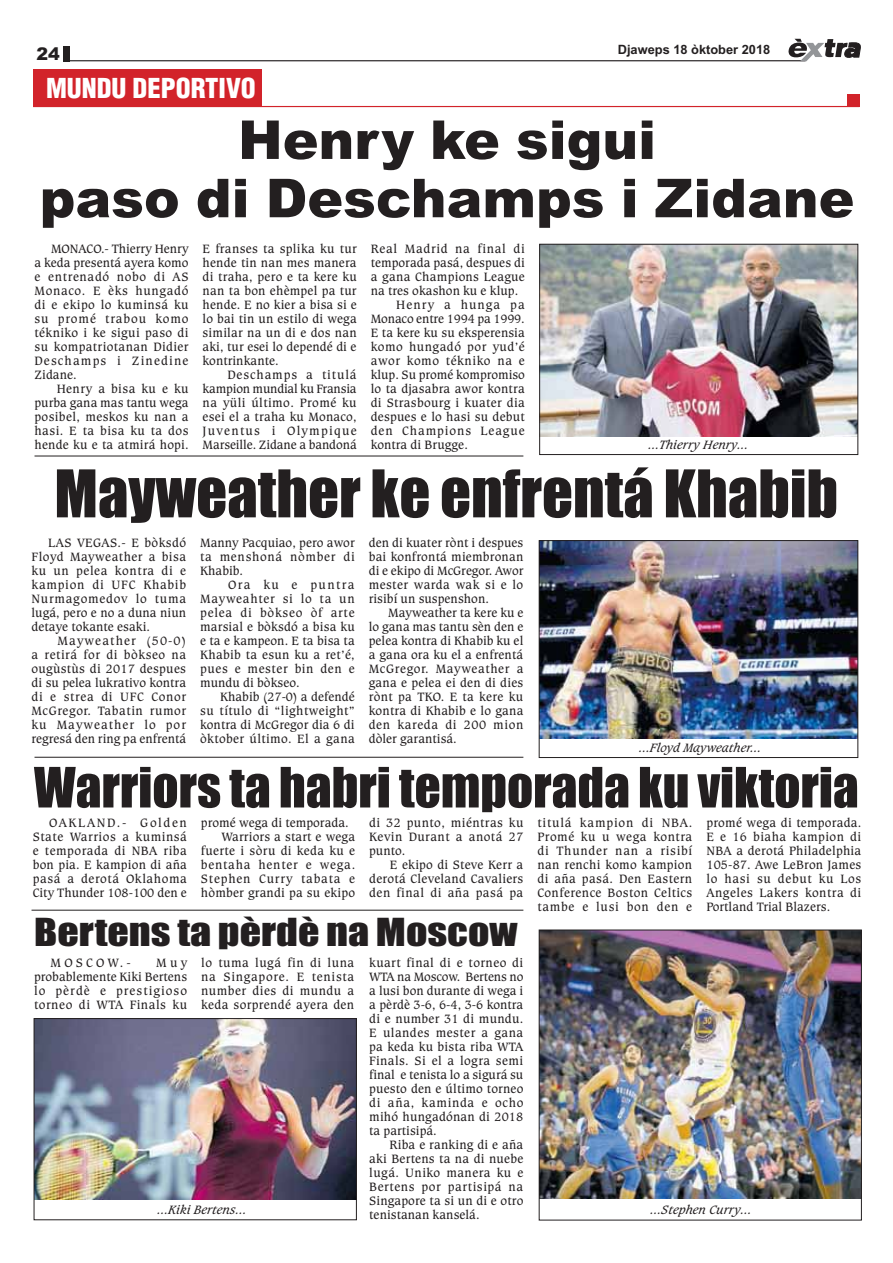
<style>
.page{position:relative;width:893px;height:1263px;background:#fff}
.page>*{position:absolute;margin:0;border:0;box-sizing:border-box;transform-origin:0 0}
.t1{font:60.6px "Impact";color:#231f20}
.t2{font:900 53.7px/58.3px "Arial";color:#231f20;text-align:center}
.t3{font:51.3px "Impact";color:#231f20}
.t4{font:35.7px "Impact";color:#231f20;scale:1.18 1}
.t5{font:900 condensed 26.85px "Helvetica";color:#fff}
.t6{font:900 17.55px "Arial";color:#231f20}
.t7{font:12.9px/14px "Caxton BT";letter-spacing:.015em;color:#231f20;text-align:justify}
.t8{font:italic 12.9px "Caxton BT";color:#231f20}
.t9{font:12.9px "Caxton BT";letter-spacing:-.01em;color:#231f20}
.t10{font:12.9px "Caxton BT";letter-spacing:-.005em;color:#231f20}
.t11{font:700 12.9px "Arial";color:#231f20}
.t12{font:12.9px "Caxton BT";letter-spacing:.05em;color:#231f20}
.t13{font:12.9px "Caxton BT";letter-spacing:.035em;color:#231f20}
.t14{font:12.9px "Caxton BT";letter-spacing:.055em;color:#231f20}
.t15{font:12.9px "Caxton BT";letter-spacing:.06em;color:#231f20}
.t16{font:12.9px "Caxton BT";letter-spacing:.04em;color:#231f20}
.t17{font:12.9px "Caxton BT";letter-spacing:.07em;color:#231f20}
.t18{font:12.9px "Caxton BT";letter-spacing:.075em;color:#231f20}
</style>
<div class="page">
<div style="left:33px;top:69px;width:229px;height:38px;background:#d2232a"></div>
<hr style="left:63px;top:60px;width:742px;height:1px;background:#231f20">
<svg style="left:788px;top:39px;width:73px;height:22px"></svg>
<div style="left:63px;top:46px;width:7px;height:15px;background:#231f20"></div>
<hr style="left:33px;top:106px;width:826px;height:1px;background:#d2232a">
<div style="left:847px;top:94px;width:12px;height:13px;background:#d2232a"></div>
<img style="left:541px;top:246px;width:315px;height:190px">
<div style="left:539px;top:244px;width:319px;height:211px;border:1px solid #231f20"></div>
<img style="left:36px;top:1020px;width:319px;height:180px">
<div style="left:34px;top:1018px;width:323px;height:202px;border:1px solid #231f20"></div>
<img style="left:541px;top:932px;width:319px;height:267px">
<div style="left:539px;top:930px;width:323px;height:290px;border:1px solid #231f20"></div>
<img style="left:541px;top:542px;width:315px;height:197px">
<div style="left:539px;top:540px;width:319px;height:218px;border:1px solid #231f20"></div>
<hr style="left:35px;top:456px;width:488px;height:1px;background:#231f20">
<hr style="left:35px;top:757px;width:488px;height:1px;background:#231f20">
<hr style="left:32px;top:910px;width:491px;height:1px;background:#231f20">
<h3 class="t6" style="left:37px;top:47px;width:25px">24</h3>
<h3 class="t5" style="left:46px;top:78px;width:211px">MUNDU DEPORTIVO</h3>
<p class="t11" style="left:618px;top:44px;width:154px">Djaweps 18 òktober 2018</p>
<h2 class="t2" style="left:40px;top:116px;width:816px">Henry ke sigui<br>paso di Deschamps i Zidane</h2>
<p class="t7" style="left:203px;top:243px;width:156px">E franses ta splika ku tur hende tin nan mes manera di traha, pero e ta kere ku nan ta bon ehèmpel pa tur hende. E no kier a bisa si e lo bai tin un estilo di wega similar na un di e dos nan aki, tur esei lo dependé di e kontrinkante.</p>
<p class="t7" style="left:203px;top:369px;width:156px;text-indent:25px">Deschamps a titulá kampion mundial ku Fransia na yüli último. Promé ku esei el a traha ku Monaco, Juventus i Olympique Marseille. Zidane a bandoná</p>
<p class="t12" style="left:371px;top:243px;width:156px">Real Madrid na final di</p>
<p class="t7" style="left:371px;top:257px;width:156px">temporada pasá, despues di</p>
<p class="t7" style="left:371px;top:271px;width:156px">a gana Champions League</p>
<p class="t7" style="left:371px;top:285px;width:149px">na tres okashon ku e klup.</p>
<p class="t18" style="left:396px;top:299px;width:130px">Henry a hunga pa</p>
<p class="t9" style="left:371px;top:313px;width:156px">Monaco entre 1994 pa 1999.</p>
<p class="t7" style="left:371px;top:327px;width:156px">E ta kere ku su eksperensia</p>
<p class="t13" style="left:371px;top:341px;width:156px">komo hungadó por yud’é</p>
<p class="t16" style="left:371px;top:355px;width:156px">awor komo tékniko na e</p>
<p class="t10" style="left:371px;top:369px;width:156px">klup. Su promé kompromiso</p>
<p class="t7" style="left:371px;top:383px;width:156px">lo ta djasabra awor kontra</p>
<p class="t7" style="left:371px;top:397px;width:156px">di Strasbourg i kuater dia</p>
<p class="t7" style="left:371px;top:411px;width:156px">despues e lo hasi su debut</p>
<p class="t17" style="left:371px;top:425px;width:156px">den Champions League</p>
<p class="t7" style="left:371px;top:439px;width:99px">kontra di Brugge.</p>
<p class="t7" style="left:35px;top:243px;width:156px;text-indent:17px">MONACO.- Thierry Henry a keda presentá ayera komo e entrenadó nobo di AS Monaco. E èks hungadó di e ekipo lo kuminsá ku su promé trabou komo tékniko i ke sigui paso di su kompatriotanan Didier Deschamps i Zinedine Zidane.</p>
<p class="t7" style="left:35px;top:383px;width:156px;text-indent:22px">Henry a bisa ku e ku purba gana mas tantu wega posibel, meskos ku nan a hasi. E ta bisa ku ta dos hende ku e ta atmirá hopi.</p>
<p class="t8" style="left:648px;top:439px;width:102px">...Thierry Henry...</p>
<h1 class="t1" style="left:54px;top:474px;width:785px">Mayweather ke enfrentá Khabib</h1>
<p class="t7" style="left:32px;top:537px;width:156px;text-indent:17px">LAS VEGAS.- E bòksdó Floyd Mayweather a bisa ku un pelea kontra di e kampion di UFC Khabib Nurmagomedov lo tuma lugá, pero e no a duna niun detaye tokante esaki.</p>
<p class="t7" style="left:32px;top:635px;width:156px;text-indent:26px">Mayweather (50-0) a retirá for di bòkseo na ougùstùs di 2017 despues di su pelea lukrativo kontra di e strea di UFC Conor McGregor. Tabatin rumor ku Mayweather lo por regresá den ring pa enfrentá</p>
<p class="t7" style="left:369px;top:537px;width:156px">den di kuater rònt i despues bai konfrontá miembronan di e ekipo di McGregor. Awor mester warda wak si e lo risibí un suspenshon.</p>
<p class="t7" style="left:369px;top:607px;width:156px;text-indent:19px">Mayweather ta kere ku e lo gana mas tantu sèn den e pelea kontra di Khabib ku el a gana ora ku el a enfrentá McGregor. Mayweather a gana e pelea ei den di dies rònt pa TKO. E ta kere ku kontra di Khabib e lo gana den kareda di 200 mion dòler garantisá.</p>
<p class="t7" style="left:200px;top:537px;width:156px">Manny Pacquiao, pero awor ta menshoná nòmber di Khabib.</p>
<p class="t7" style="left:200px;top:579px;width:156px;text-indent:28px">Ora ku e puntra Mayweahter si lo ta un pelea di bòkseo òf arte marsial e bòksdó a bisa ku e ta e kampeon. E ta bisa ta Khabib ta esun ku a ret’é, pues e mester bin den e mundu di bòkseo.</p>
<p class="t7" style="left:200px;top:691px;width:156px;text-indent:20px">Khabib (27-0) a defendé su título di “lightweight” kontra di McGregor dia 6 di òktober último. El a gana</p>
<p class="t8" style="left:639px;top:742px;width:124px">...Floyd Mayweather...</p>
<h3 class="t3" style="left:34px;top:771px;width:826px">Warriors ta habri temporada ku viktoria</h3>
<p class="t7" style="left:33px;top:817px;width:156px;text-indent:17px">OAKLAND.- Golden State Warrios a kuminsá e temporada di NBA riba bon pia. E kampion di aña pasá a derotá Oklahoma City Thunder 108-100 den e</p>
<p class="t7" style="left:201px;top:817px;width:149px">promé wega di temporada.</p>
<p class="t7" style="left:221px;top:831px;width:135px">Warriors a start e wega</p>
<p class="t7" style="left:201px;top:845px;width:156px">fuerte i sòru di keda ku e</p>
<p class="t14" style="left:201px;top:859px;width:156px">bentaha henter e wega.</p>
<p class="t15" style="left:201px;top:873px;width:156px">Stephen Curry tabata e</p>
<p class="t7" style="left:201px;top:887px;width:156px">hòmber grandi pa su ekipo</p>
<p class="t7" style="left:369px;top:817px;width:156px">di 32 punto, miéntras ku Kevin Durant a anotá 27 punto.</p>
<p class="t7" style="left:369px;top:859px;width:156px;text-indent:21px">E ekipo di Steve Kerr a derotá Cleveland Cavaliers den final di aña pasá pa</p>
<h3 class="t4" style="left:34px;top:921px;width:411px">Bertens ta pèrdè na Moscow</h3>
<p class="t7" style="left:34px;top:957px;width:155px;text-indent:122px">Muy probablemente Kiki Bertens lo pèrdè e prestigioso torneo di WTA Finals ku</p>
<p class="t7" style="left:201px;top:957px;width:155px">lo tuma lugá fin di luna na Singapore. E tenista number dies di mundu a keda sorprendé ayera den</p>
<p class="t7" style="left:51px;top:957px;width:82px">MOSCOW.-</p>
<p class="t8" style="left:158px;top:1205px;width:91px">...Kiki Bertens...</p>
<p class="t7" style="left:369px;top:956px;width:156px">kuart final di e torneo di WTA na Moscow. Bertens no a lusi bon durante di wega i a pèrdè 3-6, 6-4, 3-6 kontra di e number 31 di mundu.<br>E ulandes mester a gana pa keda ku bista riba WTA Finals. Si el a logra semi final e tenista lo a sigurá su puesto den e último torneo di aña, kaminda e ocho mihó hungadónan di 2018 ta partisipá.</p>
<p class="t7" style="left:369px;top:1138px;width:156px;text-indent:20px">Riba e ranking di e aña aki Bertens ta na di nuebe lugá. Uniko manera ku e Bertens por partisipá na Singapore ta si un di e otro tenistanan kanselá.</p>
<p class="t7" style="left:537px;top:817px;width:156px">titulá kampion di NBA.<br>Promé ku u wega kontra di Thunder nan a risibí nan renchi komo kampion di aña pasá. Den Eastern Conference Boston Celtics tambe e lusi bon den e</p>
<p class="t7" style="left:706px;top:817px;width:157px">promé wega di temporada.<br>E e 16 biaha kampion di NBA a derotá Philadelphia 105-87. Awe LeBron James lo hasi su debut ku Los Angeles Lakers kontra di Portland Trial Blazers.</p>
<p class="t8" style="left:650px;top:1205px;width:103px">...Stephen Curry...</p>
</div>
